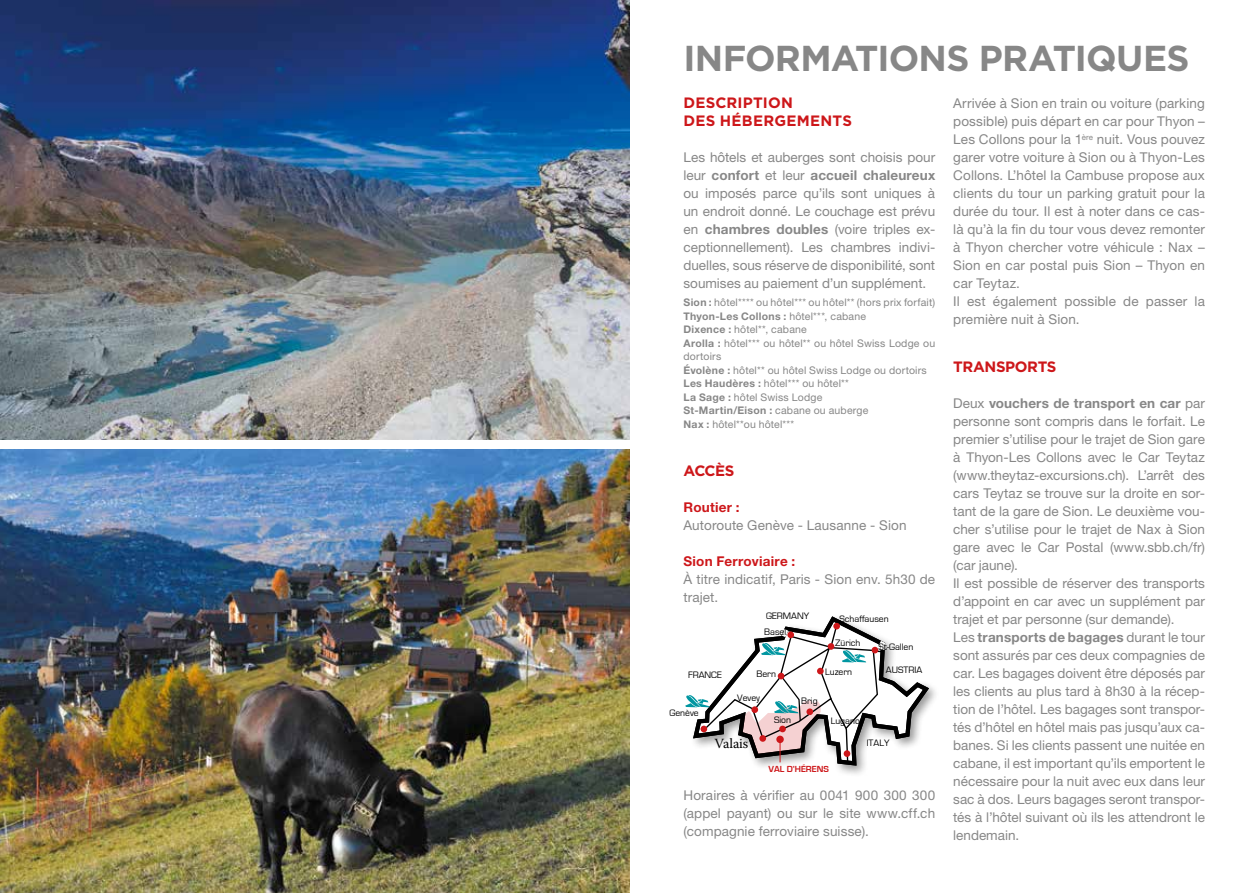
<style>
.page{position:relative;width:1259px;height:893px;background:#fff}
.page>*{position:absolute;margin:0;border:0;box-sizing:border-box;transform-origin:0 0}
.t1{font:700 36px "Gotham";letter-spacing:-.02em;color:#878787}
.t2{font:700 15px/18px "Gotham";letter-spacing:.01em;color:#cd171a}
.t3{font:700 15px "Gotham";letter-spacing:-.025em;color:#cd171a}
.t4{font:13.95px "Warnock Pro";letter-spacing:-.01em;color:#000}
.t5{font:13.5px/18px "Helvetica Neue LT Std";color:#878787}
.t6{font:700 13.5px "Helvetica Neue LT Std";letter-spacing:.02em;color:#cd171a}
.t7{font:10.5px/13.5px "Helvetica Neue LT Std";letter-spacing:.015em;color:#878787}
.t8{font:9.6px "Eurostile";color:#000}
.t9{font:700 9px "Eurostile";color:#cd171a}
.s1{font-weight:700}
</style>
<div class="page">
<svg style="left:685px;top:616px;width:247px;height:152px"></svg>
<img style="left:0;top:450px;width:629px;height:443px">
<img style="left:0;top:0;width:629px;height:439px">
<h1 class="t1" style="left:683px;top:34px;width:507px">INFORMATIONS PRATIQUES</h1>
<p class="t2" style="left:683px;top:94px;width:170px">DESCRIPTION<br>DES HÉBERGEMENTS</p>
<p class="t5" style="left:683px;top:148px;width:253px;text-align:justify">Les hôtels et auberges sont choisis pour leur <span class="s1">confort</span> et leur <span class="s1">accueil chaleureux </span>ou imposés parce qu’ils sont uniques à un endroit donné. Le couchage est prévu en <span class="s1">chambres doubles</span> (voire triples ex&shy;ceptionnellement). Les chambres indivi&shy;duelles, sous réserve de disponibilité, sont soumises au paiement d’un supplément.</p>
<p class="t7" style="left:683px;top:295px;width:253px"><span class="s1">Sion :</span> hôtel**** ou hôtel*** ou hôtel** (hors prix forfait)<br><span class="s1">Thyon-Les Collons :</span> hôtel***, cabane<br><span class="s1">Dixence :</span> hôtel**, cabane<br><span class="s1">Arolla :</span> hôtel*** ou hôtel** ou hôtel Swiss Lodge ou dortoirs<br><span class="s1">Évolène :</span> hôtel** ou hôtel Swiss Lodge ou dortoirs <span class="s1">Les Haudères :</span> hôtel*** ou hôtel**<br><span class="s1">La Sage :</span> hôtel Swiss Lodge<br><span class="s1">St-Martin/Eison :</span> cabane ou auberge<br><span class="s1">Nax :</span> hôtel**ou hôtel***</p>
<p class="t2" style="left:683px;top:461px;width:52px">ACCÈS</p>
<p class="t6" style="left:683px;top:498px;width:58px">Routier :</p>
<p class="t5" style="left:683px;top:516px;width:224px">Autoroute Genève - Lausanne - Sion</p>
<p class="t6" style="left:683px;top:552px;width:113px">Sion Ferroviaire :</p>
<p class="t5" style="left:683px;top:570px;width:253px">À titre indicatif, Paris - Sion env. 5h30 de trajet.</p>
<p class="t8" style="left:688px;top:669px;width:35px">FRANCE</p>
<p class="t8" style="left:669px;top:708px;width:31px">Genève</p>
<p class="t8" style="left:766px;top:610px;width:44px">GERMANY</p>
<p class="t8" style="left:764px;top:627px;width:24px">Basel</p>
<p class="t8" style="left:839px;top:614px;width:51px">Schaffausen</p>
<p class="t8" style="left:835px;top:638px;width:27px">Zürich</p>
<p class="t8" style="left:878px;top:641px;width:36px">St-Gallen</p>
<p class="t8" style="left:756px;top:669px;width:21px">Bern</p>
<p class="t8" style="left:825px;top:667px;width:29px">Luzern</p>
<p class="t8" style="left:737px;top:692px;width:24px">Vevey</p>
<p class="t8" style="left:801px;top:695px;width:18px">Brig</p>
<p class="t8" style="left:774px;top:715px;width:19px">Sion</p>
<p class="t8" style="left:831px;top:716px;width:31px">Lugano</p>
<p class="t8" style="left:886px;top:665px;width:38px">AUSTRIA</p>
<p class="t4" style="left:714px;top:735px;width:35px">Valais</p>
<p class="t9" style="left:768px;top:764px;width:62px">VAL D’HÉRENS</p>
<p class="t8" style="left:866px;top:738px;width:24px">ITALY</p>
<p class="t5" style="left:683px;top:786px;width:253px;text-align:justify">Horaires à vérifier au 0041 900 300 300 (appel payant) ou sur le site www.cff.ch (compagnie ferroviaire suisse).</p>
<p class="t5" style="left:953px;top:94px;width:253px">Arrivée à Sion en train ou voiture (parking possible) puis départ en car pour Thyon – Les Collons pour la 1<sup>ère</sup> nuit. Vous pouvez garer votre voiture à Sion ou à Thyon-Les Collons. L’hôtel la Cambuse propose aux clients du tour un parking gratuit pour la durée du tour. Il est à noter dans ce cas&shy;là qu’à la fin du tour vous devez remonter à Thyon chercher votre véhicule : Nax – Sion en car postal puis Sion – Thyon en car Teytaz.<br>Il est également possible de passer la première nuit à Sion.</p>
<p class="t3" style="left:953px;top:357px;width:105px">TRANSPORTS</p>
<p class="t5" style="left:953px;top:394px;width:253px">Deux <span class="s1">vouchers de transport en car</span> par personne sont compris dans le forfait. Le premier s’utilise pour le trajet de Sion gare à Thyon-Les Collons avec le Car Teytaz (www.theytaz-excursions.ch). L’arrêt des cars Teytaz se trouve sur la droite en sor&shy;tant de la gare de Sion. Le deuxième vou&shy;cher s’utilise pour le trajet de Nax à Sion gare avec le Car Postal (www.sbb.ch/fr) (car jaune).<br>Il est possible de réserver des transports d’appoint en car avec un supplément par trajet et par personne (sur demande).<br>Les <span class="s1">transports de bagages</span> durant le tour sont assurés par ces deux compagnies de car. Les bagages doivent être déposés par les clients au plus tard à 8h30 à la récep&shy;tion de l’hôtel. Les bagages sont transpor&shy;tés d’hôtel en hôtel mais pas jusqu’aux ca&shy;banes. Si les clients passent une nuitée en cabane, il est important qu’ils emportent le nécessaire pour la nuit avec eux dans leur sac à dos. Leurs bagages seront transpor&shy;tés à l’hôtel suivant où ils les attendront le lendemain.</p>
</div>
